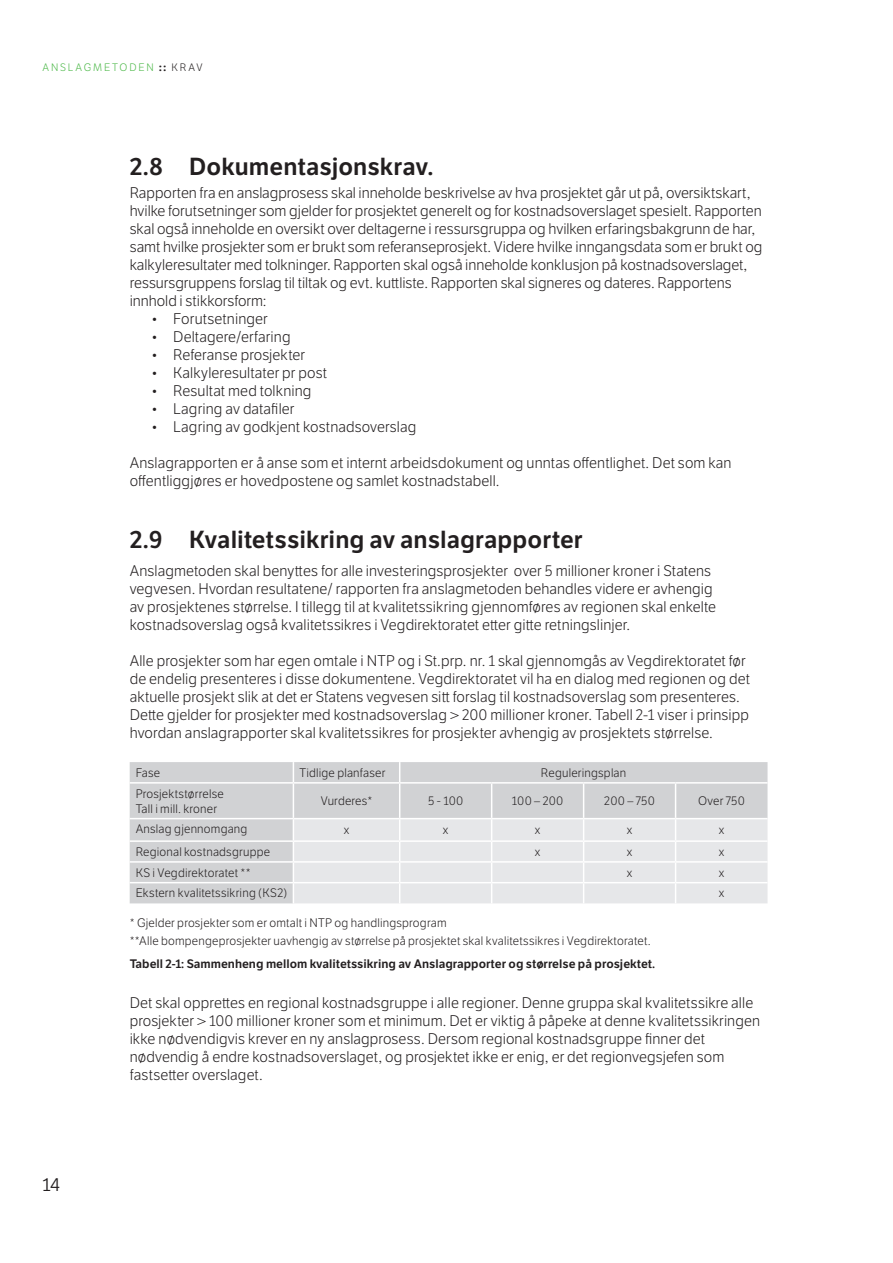
<style>
.page{position:relative;width:893px;height:1263px;background:#fff}
.page>*{position:absolute;margin:0;border:0;box-sizing:border-box;transform-origin:0 0}
.t1{font:600 24px "LFT Etica";color:#231f20}
.t2{font:18px "LFT Etica";color:#231f20}
.t3{font:300 15px/18px "LFT Etica";letter-spacing:.005em;color:#231f20}
.t4{font:300 12px/15px "LFT Etica";letter-spacing:.015em;color:#231f20}
.t5{font:600 12px "LFT Etica";color:#231f20}
.t6{font:300 10.5px "LFT Etica";letter-spacing:.175em;color:#4cb848}
.s1{font-weight:700;color:#231f20}
.s2{color:#231f20}
</style>
<div class="page">
<div style="left:130px;top:762px;width:637px;height:141px;background:#d1d2d4"></div>
<svg style="left:293px;top:762px;width:1px;height:20px"></svg>
<svg style="left:399px;top:762px;width:1px;height:20px"></svg>
<hr style="left:130px;top:782px;width:163px;height:2px;background:#fff">
<hr style="left:293px;top:782px;width:107px;height:2px;background:#fff">
<hr style="left:293px;top:784px;width:1px;height:34px;background:#fff">
<hr style="left:400px;top:782px;width:92px;height:2px;background:#fff">
<hr style="left:399px;top:784px;width:1px;height:34px;background:#fff">
<hr style="left:492px;top:782px;width:92px;height:2px;background:#fff">
<hr style="left:491px;top:784px;width:1px;height:34px;background:#fff">
<hr style="left:584px;top:782px;width:92px;height:2px;background:#fff">
<hr style="left:583px;top:784px;width:1px;height:34px;background:#fff">
<hr style="left:676px;top:782px;width:91px;height:2px;background:#fff">
<hr style="left:675px;top:784px;width:1px;height:34px;background:#fff">
<hr style="left:130px;top:818px;width:163px;height:1px;background:#fff">
<hr style="left:293px;top:818px;width:107px;height:1px;background:#fff">
<hr style="left:400px;top:818px;width:92px;height:1px;background:#fff">
<hr style="left:492px;top:818px;width:92px;height:1px;background:#fff">
<hr style="left:584px;top:818px;width:92px;height:1px;background:#fff">
<hr style="left:676px;top:818px;width:91px;height:1px;background:#fff">
<hr style="left:130px;top:840px;width:163px;height:2px;background:#fff">
<hr style="left:130px;top:861px;width:163px;height:2px;background:#fff">
<hr style="left:130px;top:882px;width:163px;height:1px;background:#fff">
<svg style="left:293px;top:819px;width:474px;height:84px;background:#e7e8ea"></svg>
<p class="t6" style="left:43px;top:62px;width:162px">anslagmetoden <span class="s1">::</span> <span class="s2">krav</span></p>
<h1 class="t1" style="left:130px;top:152px;width:305px">2.8 Dokumentasjonskrav.</h1>
<p class="t3" style="left:130px;top:184px;width:634px">Rapporten fra en anslagprosess skal inneholde beskrivelse av hva prosjektet går ut på, oversiktskart, hvilke forutsetninger som gjelder for prosjektet generelt og for kostnadsoverslaget spesielt. Rapporten skal også inneholde en oversikt over deltagerne i ressursgruppa og hvilken erfaringsbakgrunn de har, samt hvilke prosjekter som er brukt som referanseprosjekt. Videre hvilke inngangsdata som er brukt og kalkyleresultater med tolkninger. Rapporten skal også inneholde konklusjon på kostnadsoverslaget, ressursgruppens forslag til tiltak og evt. kuttliste. Rapporten skal signeres og dateres. Rapportens innhold i stikkorsform:</p>
<p class="t3" style="left:151px;top:310px;width:118px">• Forutsetninger</p>
<p class="t3" style="left:151px;top:328px;width:141px">• Deltagere/erfaring</p>
<p class="t3" style="left:151px;top:346px;width:156px">• Referanse prosjekter</p>
<p class="t3" style="left:151px;top:364px;width:178px">• Kalkyleresultater pr post</p>
<p class="t3" style="left:151px;top:382px;width:162px">• Resultat med tolkning</p>
<p class="t3" style="left:151px;top:400px;width:145px">• Lagring av datafiler</p>
<p class="t3" style="left:151px;top:418px;width:267px">• Lagring av godkjent kostnadsoverslag</p>
<p class="t3" style="left:130px;top:454px;width:603px">Anslagrapporten er å anse som et internt arbeidsdokument og unntas offentlighet. Det som kan offentliggjøres er hovedpostene og samlet kostnadstabell.</p>
<p class="t2" style="left:43px;top:1174px;width:19px">14</p>
<h1 class="t1" style="left:130px;top:525px;width:455px">2.9 Kvalitetssikring av anslagrapporter</h1>
<p class="t3" style="left:130px;top:562px;width:588px">Anslagmetoden skal benyttes for alle investeringsprosjekter over 5 millioner kroner i Statens vegvesen. Hvordan resultatene/ rapporten fra anslagmetoden behandles videre er avhengig av prosjektenes størrelse. I tillegg til at kvalitetssikring gjennomføres av regionen skal enkelte kostnadsoverslag også kvalitetssikres i Vegdirektoratet etter gitte retningslinjer.</p>
<p class="t3" style="left:130px;top:652px;width:622px">Alle prosjekter som har egen omtale i NTP og i St.prp. nr. 1 skal gjennomgås av Vegdirektoratet før de endelig presenteres i disse dokumentene. Vegdirektoratet vil ha en dialog med regionen og det aktuelle prosjekt slik at det er Statens vegvesen sitt forslag til kostnadsoverslag som presenteres.<br>Dette gjelder for prosjekter med kostnadsoverslag &gt; 200 millioner kroner. Tabell 2-1 viser i prinsipp hvordan anslagrapporter skal kvalitetssikres for prosjekter avhengig av prosjektets størrelse.</p>
<p class="t4" style="left:136px;top:765px;width:26px">Fase</p>
<p class="t4" style="left:299px;top:765px;width:87px">Tidlige planfaser</p>
<p class="t4" style="left:541px;top:765px;width:87px">Reguleringsplan</p>
<p class="t4" style="left:136px;top:786px;width:90px">Prosjektstørrelse<br>Tall i mill. kroner</p>
<p class="t4" style="left:321px;top:794px;width:53px">Vurderes*</p>
<p class="t4" style="left:428px;top:794px;width:37px">5 - 100</p>
<p class="t4" style="left:512px;top:794px;width:53px">100 – 200</p>
<p class="t4" style="left:604px;top:794px;width:52px">200 – 750</p>
<p class="t4" style="left:698px;top:794px;width:48px">Over 750</p>
<p class="t4" style="left:136px;top:822px;width:113px">Anslag gjennomgang</p>
<p class="t4" style="left:344px;top:823px;width:7px">x</p>
<p class="t4" style="left:443px;top:823px;width:7px">x</p>
<p class="t4" style="left:535px;top:823px;width:7px">x</p>
<p class="t4" style="left:627px;top:823px;width:7px">x</p>
<p class="t4" style="left:719px;top:823px;width:7px">x</p>
<p class="t4" style="left:136px;top:844px;width:136px">Regional kostnadsgruppe</p>
<p class="t4" style="left:535px;top:844px;width:7px">x</p>
<p class="t4" style="left:627px;top:844px;width:7px">x</p>
<p class="t4" style="left:719px;top:844px;width:7px">x</p>
<p class="t4" style="left:136px;top:865px;width:117px">KS i Vegdirektoratet **</p>
<p class="t4" style="left:627px;top:865px;width:7px">x</p>
<p class="t4" style="left:719px;top:865px;width:7px">x</p>
<p class="t4" style="left:136px;top:886px;width:153px">Ekstern kvalitetssikring (KS2)</p>
<p class="t4" style="left:719px;top:886px;width:7px">x</p>
<p class="t4" style="left:130px;top:914px;width:523px;line-height:18px">* Gjelder prosjekter som er omtalt i NTP og handlingsprogram<br>**Alle bompengeprosjekter uavhengig av størrelse på prosjektet skal kvalitetssikres i Vegdirektoratet.</p>
<p class="t5" style="left:130px;top:956px;width:527px">Tabell 2-1: Sammenheng mellom kvalitetssikring av Anslagrapporter og størrelse på prosjektet.</p>
<p class="t3" style="left:130px;top:994px;width:632px">Det skal opprettes en regional kostnadsgruppe i alle regioner. Denne gruppa skal kvalitetssikre alle prosjekter &gt; 100 millioner kroner som et minimum. Det er viktig å påpeke at denne kvalitetssikringen ikke nødvendigvis krever en ny anslagprosess. Dersom regional kostnadsgruppe finner det nødvendig å endre kostnadsoverslaget, og prosjektet ikke er enig, er det regionvegsjefen som fastsetter overslaget.</p>
</div>
